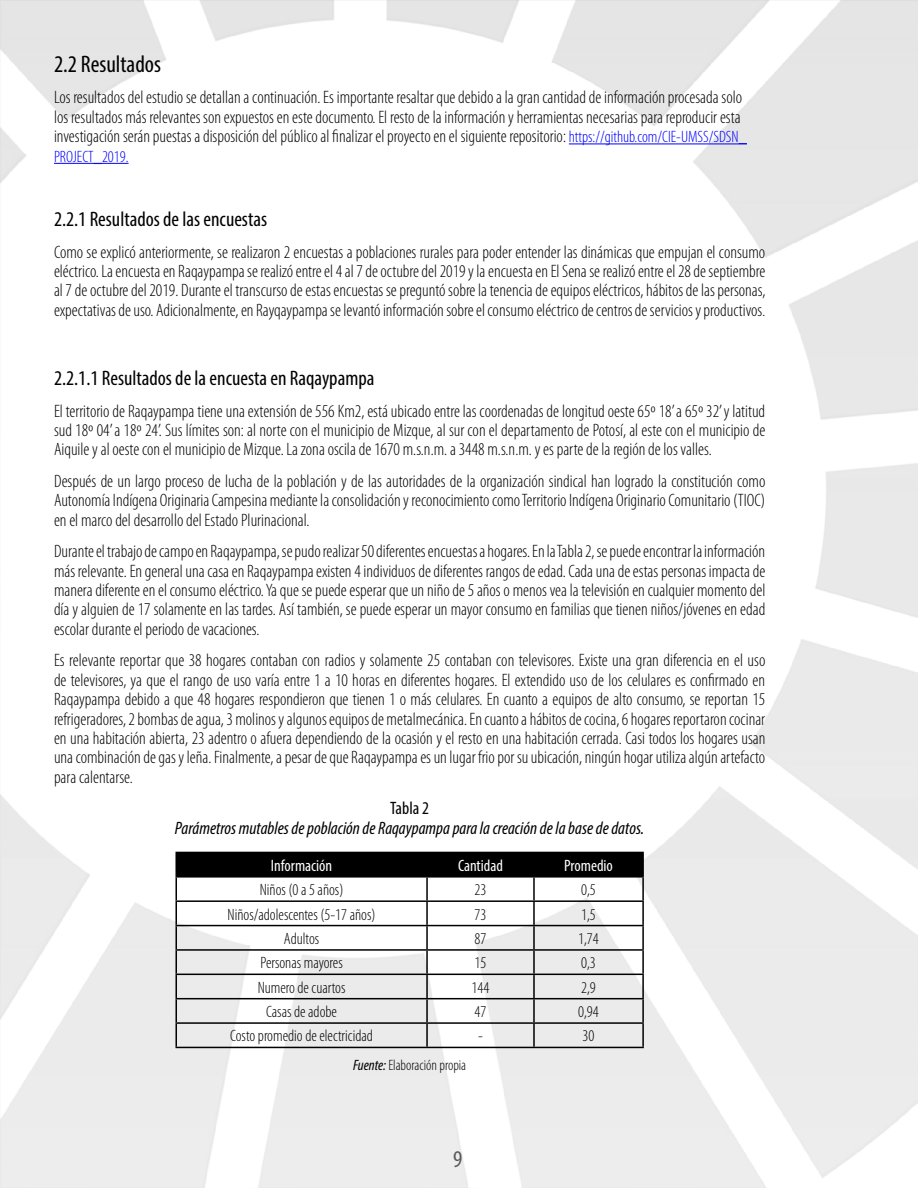
<style>
.page{position:relative;width:918px;height:1188px;background:#fff}
.page>*{position:absolute;margin:0;border:0;box-sizing:border-box;transform-origin:0 0}
.t1{font:condensed 24px "Myriad Pro";color:#000}
.t2{font:condensed 24px "Myriad Pro";color:#58595b}
.t3{font:condensed 21px "Myriad Pro";color:#000}
.t4{font:300 condensed 18px/19.4px "Myriad Pro";color:#000;text-align:justify}
.t5{font:italic condensed 18px "Myriad Pro";color:#000}
.t6{font:condensed 18px "Myriad Pro";color:#000}
.t7{font:300 condensed 16.5px "Myriad Pro";color:#000}
.t8{font:condensed 16.5px "Myriad Pro";color:#fff}
.t9{font:300 condensed 16.5px "Myriad Pro";color:#00f}
.t10{font:300 condensed 15px "Myriad Pro";color:#000}
.s1{font-size:16.5px;color:#00f}
.s2{font-size:16.5px}
.s3{font-weight:400;font-style:italic}
</style>
<div class="page">
<img style="left:0;top:0;width:918px;height:1188px">
<hr style="left:569px;top:144px;width:178px;height:1px;background:#00f">
<hr style="left:54px;top:163px;width:75px;height:1px;background:#00f">
<div style="left:177px;top:853px;width:465px;height:23px;background:#000"></div>
<hr style="left:175px;top:852px;width:252px;height:1px;background:#000">
<hr style="left:175px;top:853px;width:2px;height:23px;background:#000">
<hr style="left:427px;top:852px;width:107px;height:1px;background:#000">
<hr style="left:426px;top:853px;width:2px;height:23px;background:#000">
<hr style="left:534px;top:852px;width:110px;height:1px;background:#000">
<hr style="left:533px;top:853px;width:2px;height:23px;background:#000">
<hr style="left:642px;top:853px;width:2px;height:23px;background:#000">
<hr style="left:175px;top:876px;width:252px;height:2px;background:#000">
<hr style="left:175px;top:878px;width:2px;height:22px;background:#000">
<hr style="left:427px;top:876px;width:107px;height:2px;background:#000">
<hr style="left:426px;top:878px;width:2px;height:22px;background:#000">
<hr style="left:534px;top:876px;width:110px;height:2px;background:#000">
<hr style="left:533px;top:878px;width:2px;height:22px;background:#000">
<hr style="left:642px;top:878px;width:2px;height:22px;background:#000">
<hr style="left:175px;top:900px;width:252px;height:2px;background:#000">
<hr style="left:175px;top:902px;width:2px;height:23px;background:#000">
<hr style="left:427px;top:900px;width:107px;height:2px;background:#000">
<hr style="left:426px;top:902px;width:2px;height:23px;background:#000">
<hr style="left:534px;top:900px;width:110px;height:2px;background:#000">
<hr style="left:533px;top:902px;width:2px;height:23px;background:#000">
<hr style="left:642px;top:902px;width:2px;height:23px;background:#000">
<hr style="left:175px;top:925px;width:252px;height:1px;background:#000">
<hr style="left:175px;top:926px;width:2px;height:23px;background:#000">
<hr style="left:427px;top:925px;width:107px;height:1px;background:#000">
<hr style="left:426px;top:926px;width:2px;height:23px;background:#000">
<hr style="left:534px;top:925px;width:110px;height:1px;background:#000">
<hr style="left:533px;top:926px;width:2px;height:23px;background:#000">
<hr style="left:642px;top:926px;width:2px;height:23px;background:#000">
<hr style="left:175px;top:949px;width:252px;height:2px;background:#000">
<hr style="left:175px;top:951px;width:2px;height:23px;background:#000">
<hr style="left:427px;top:949px;width:107px;height:2px;background:#000">
<hr style="left:426px;top:951px;width:2px;height:23px;background:#000">
<hr style="left:534px;top:949px;width:110px;height:2px;background:#000">
<hr style="left:533px;top:951px;width:2px;height:23px;background:#000">
<hr style="left:642px;top:951px;width:2px;height:23px;background:#000">
<hr style="left:175px;top:974px;width:252px;height:1px;background:#000">
<hr style="left:175px;top:975px;width:2px;height:23px;background:#000">
<hr style="left:427px;top:974px;width:107px;height:1px;background:#000">
<hr style="left:426px;top:975px;width:2px;height:23px;background:#000">
<hr style="left:534px;top:974px;width:110px;height:1px;background:#000">
<hr style="left:533px;top:975px;width:2px;height:23px;background:#000">
<hr style="left:642px;top:975px;width:2px;height:23px;background:#000">
<hr style="left:175px;top:998px;width:252px;height:1px;background:#000">
<hr style="left:175px;top:999px;width:2px;height:23px;background:#000">
<hr style="left:427px;top:998px;width:107px;height:1px;background:#000">
<hr style="left:426px;top:999px;width:2px;height:23px;background:#000">
<hr style="left:534px;top:998px;width:110px;height:1px;background:#000">
<hr style="left:533px;top:999px;width:2px;height:23px;background:#000">
<hr style="left:642px;top:999px;width:2px;height:23px;background:#000">
<hr style="left:175px;top:1022px;width:252px;height:2px;background:#000">
<hr style="left:175px;top:1024px;width:2px;height:23px;background:#000">
<hr style="left:427px;top:1022px;width:107px;height:2px;background:#000">
<hr style="left:426px;top:1024px;width:2px;height:23px;background:#000">
<hr style="left:534px;top:1022px;width:110px;height:2px;background:#000">
<hr style="left:533px;top:1024px;width:2px;height:23px;background:#000">
<hr style="left:642px;top:1024px;width:2px;height:23px;background:#000">
<hr style="left:175px;top:1047px;width:252px;height:1px;background:#000">
<hr style="left:427px;top:1047px;width:107px;height:1px;background:#000">
<hr style="left:534px;top:1047px;width:110px;height:1px;background:#000">
<h1 class="t1" style="left:54px;top:50px;width:109px">2.2 Resultados</h1>
<p class="t4" style="left:54px;top:88px;width:694px;text-align:left">Los resultados del estudio se detallan a continuación. Es importante resaltar que debido a la gran cantidad de información procesada solo los resultados más relevantes son expuestos en este documento. El resto de la información y herramientas necesarias para reproducir esta investigación serán puestas a disposición del público al finalizar el proyecto en el siguiente repositorio: <span class="s1">https://github.com/CIE-UMSS/SDSN_</span></p>
<p class="t9" style="left:54px;top:147px;width:76px">PROJECT_2019.</p>
<p class="t3" style="left:54px;top:207px;width:215px">2.2.1 Resultados de las encuestas</p>
<p class="t4" style="left:54px;top:242px;width:713px">Como se explicó anteriormente, se realizaron 2 encuestas a poblaciones rurales para poder entender las dinámicas que empujan el consumo eléctrico. La encuesta en Raqaypampa se realizó entre el 4 al 7 de octubre del 2019 y la encuesta en El Sena se realizó entre el 28 de septiembre al 7 de octubre del 2019. Durante el transcurso de estas encuestas se preguntó sobre la tenencia de equipos eléctricos, hábitos de las personas, expectativas de uso. Adicionalmente, en Rayqaypampa se levantó información sobre el consumo eléctrico de centros de servicios y productivos<span class="s2">.</span></p>
<p class="t3" style="left:54px;top:366px;width:322px">2.2.1.1 Resultados de la encuesta en Raqaypampa</p>
<p class="t4" style="left:54px;top:401px;width:713px">El territorio de Raqaypampa tiene una extensión de 556 Km2, está ubicado entre las coordenadas de longitud oeste 65º 18’ a 65º 32’ y latitud sud 18º 04’ a 18º 24’. Sus límites son: al norte con el municipio de Mizque, al sur con el departamento de Potosí, al este con el municipio de Aiquile y al oeste con el municipio de Mizque. La zona oscila de 1670 m.s.n.m. a 3448 m.s.n.m. y es parte de la región de los valles.</p>
<p class="t4" style="left:54px;top:472px;width:713px">Después de un largo proceso de lucha de la población y de las autoridades de la organización sindical han logrado la constitución como Autonomía Indígena Originaria Campesina mediante la consolidación y reconocimiento como Territorio Indígena Originario Comunitario (TIOC) en el marco del desarrollo del Estado Plurinacional.</p>
<p class="t4" style="left:54px;top:542px;width:713px">Durante el trabajo de campo en Raqaypampa, se pudo realizar 50 diferentes encuestas a hogares. En la Tabla 2, se puede encontrar la información más relevante. En general una casa en Raqaypampa existen 4 individuos de diferentes rangos de edad. Cada una de estas personas impacta de manera diferente en el consumo eléctrico. Ya que se puede esperar que un niño de 5 años o menos vea la televisión en cualquier momento del día y alguien de 17 solamente en las tardes. Así también, se puede esperar un mayor consumo en familias que tienen niños/jóvenes en edad escolar durante el periodo de vacaciones.</p>
<p class="t4" style="left:54px;top:651px;width:713px">Es relevante reportar que 38 hogares contaban con radios y solamente 25 contaban con televisores. Existe una gran diferencia en el uso de televisores, ya que el rango de uso varía entre 1 a 10 horas en diferentes hogares. El extendido uso de los celulares es confirmado en Raqaypampa debido a que 48 hogares respondieron que tienen 1 o más celulares. En cuanto a equipos de alto consumo, se reportan 15 refrigeradores, 2 bombas de agua, 3 molinos y algunos equipos de metalmecánica. En cuanto a hábitos de cocina, 6 hogares reportaron cocinar en una habitación abierta, 23 adentro o afuera dependiendo de la ocasión y el resto en una habitación cerrada. Casi todos los hogares usan una combinación de gas y leña. Finalmente, a pesar de que Raqaypampa es un lugar frio por su ubicación, ningún hogar utiliza algún artefacto para calentarse.</p>
<p class="t6" style="left:390px;top:797px;width:40px">Tabla 2</p>
<p class="t5" style="left:175px;top:817px;width:471px">Parámetros mutables de población de Raqaypampa para la creación de la base de datos.</p>
<p class="t8" style="left:271px;top:855px;width:63px">Información</p>
<p class="t8" style="left:458px;top:855px;width:46px">Cantidad</p>
<p class="t8" style="left:564px;top:855px;width:50px">Promedio</p>
<p class="t7" style="left:260px;top:881px;width:85px">Niños (0 a 5 años)</p>
<p class="t7" style="left:475px;top:881px;width:13px">23</p>
<p class="t7" style="left:581px;top:881px;width:16px">0,5</p>
<p class="t7" style="left:228px;top:905px;width:149px">Niños/adolescentes (5-17 años)</p>
<p class="t7" style="left:475px;top:905px;width:13px">73</p>
<p class="t7" style="left:581px;top:905px;width:16px">1,5</p>
<p class="t7" style="left:284px;top:930px;width:37px">Adultos</p>
<p class="t7" style="left:475px;top:930px;width:13px">87</p>
<p class="t7" style="left:578px;top:930px;width:22px">1,74</p>
<p class="t7" style="left:260px;top:954px;width:84px">Personas mayores</p>
<p class="t7" style="left:475px;top:954px;width:13px">15</p>
<p class="t7" style="left:581px;top:954px;width:16px">0,3</p>
<p class="t7" style="left:258px;top:978px;width:89px">Numero de cuartos</p>
<p class="t7" style="left:472px;top:978px;width:19px">144</p>
<p class="t7" style="left:581px;top:978px;width:16px">2,9</p>
<p class="t7" style="left:266px;top:1003px;width:72px">Casas de adobe</p>
<p class="t7" style="left:475px;top:1003px;width:13px">47</p>
<p class="t7" style="left:578px;top:1003px;width:22px">0,94</p>
<p class="t7" style="left:230px;top:1027px;width:144px">Costo promedio de electricidad</p>
<p class="t7" style="left:478px;top:1027px;width:6px">-</p>
<p class="t7" style="left:583px;top:1027px;width:13px">30</p>
<p class="t10" style="left:353px;top:1057px;width:115px"><span class="s3">Fuente:</span> Elaboración propia</p>
<h1 class="t2" style="left:453px;top:1144px;width:11px">9</h1>
</div>
